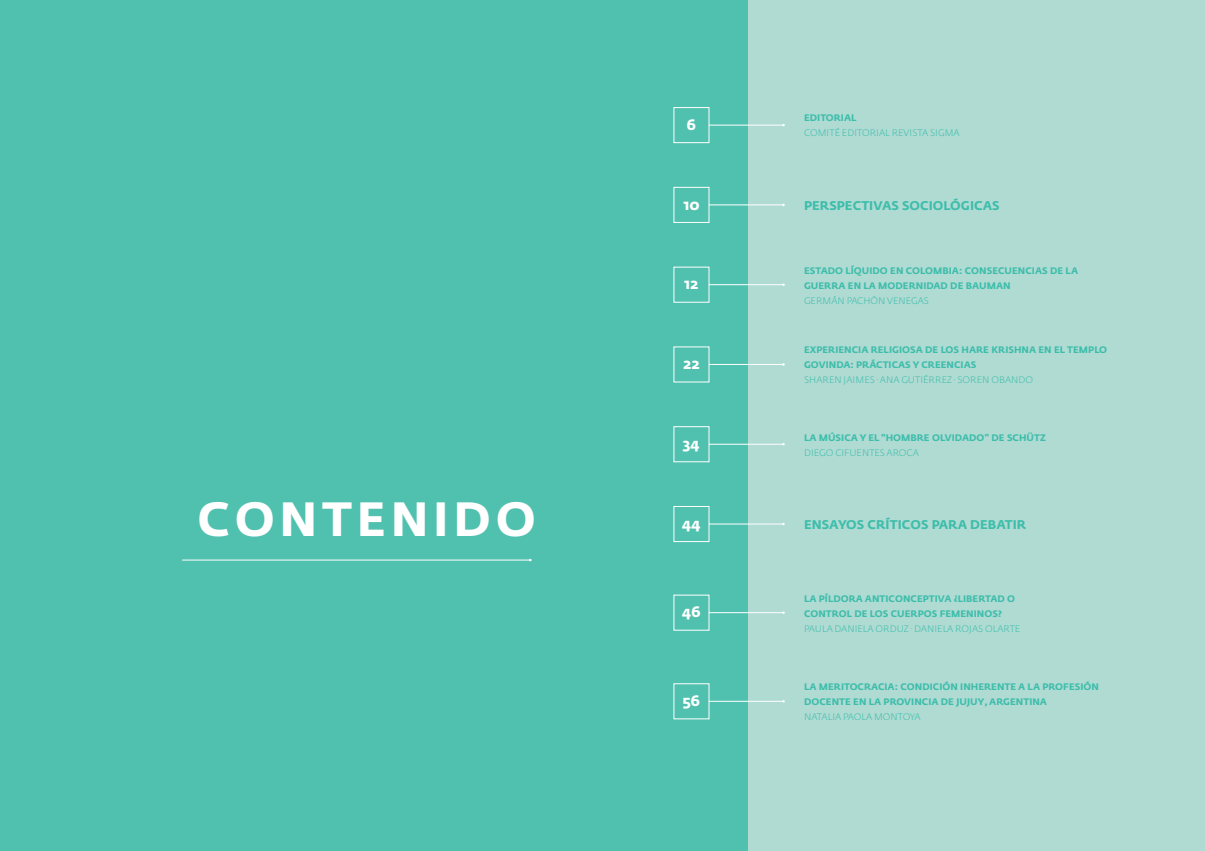
<style>
.page{position:relative;width:1205px;height:851px;background:#fff}
.page>*{position:absolute;margin:0;border:0;box-sizing:border-box;transform-origin:0 0}
.t1{font:700 47.5px "Fedra Sans Std";letter-spacing:.1em;color:#fff}
.t2{font:700 15px "Fedra Sans Std";letter-spacing:-.005em;color:#fff}
.t3{font:700 12.5px "Fedra Sans Std";letter-spacing:.005em;color:#3ebdab}
.t4{font:700 9.38px/15px "Fedra Sans Std";letter-spacing:.005em;color:#3ebdab}
.t5{font:300 9.38px "Fedra Sans Std";letter-spacing:.005em;color:#3ebdab}
</style>
<div class="page">
<div style="left:0;top:0;width:1205px;height:850px;background:#afdbd3"></div>
<div style="left:0;top:0;width:748px;height:850px;background:#51c1af"></div>
<hr style="left:182px;top:559px;width:348px;height:1px;background:#fff">
<hr style="left:709px;top:125px;width:74px;height:1px;background:#fff">
<div style="left:673px;top:107px;width:36px;height:36px;border:1px solid #fff"></div>
<hr style="left:709px;top:204px;width:74px;height:1px;background:#fff">
<div style="left:673px;top:187px;width:36px;height:36px;border:1px solid #fff"></div>
<hr style="left:709px;top:284px;width:74px;height:1px;background:#fff">
<hr style="left:709px;top:364px;width:74px;height:1px;background:#fff">
<hr style="left:709px;top:444px;width:74px;height:1px;background:#fff">
<div style="left:673px;top:426px;width:36px;height:36px;border:1px solid #fff"></div>
<hr style="left:709px;top:523px;width:74px;height:1px;background:#fff">
<div style="left:673px;top:506px;width:36px;height:36px;border:1px solid #fff"></div>
<hr style="left:709px;top:612px;width:74px;height:1px;background:#fff">
<hr style="left:709px;top:701px;width:74px;height:1px;background:#fff">
<h1 class="t1" style="left:197px;top:489px;width:340px">CONTENIDO</h1>
<h2 class="t2" style="left:687px;top:115px;width:11px">6</h2>
<p class="t4" style="left:804px;top:110px;width:54px">EDITORIAL</p>
<p class="t5" style="left:804px;top:127px;width:157px">COMITÉ EDITORIAL REVISTA SIGMA</p>
<h2 class="t2" style="left:683px;top:195px;width:18px">10</h2>
<h3 class="t3" style="left:804px;top:197px;width:197px">PERSPECTIVAS SOCIOLÓGICAS</h3>
<h2 class="t2" style="left:684px;top:274px;width:16px">12</h2>
<h2 class="t2" style="left:683px;top:354px;width:18px">22</h2>
<h2 class="t2" style="left:683px;top:434px;width:18px">34</h2>
<p class="t4" style="left:804px;top:263px;width:275px">ESTADO LÍQUIDO EN COLOMBIA: CONSECUENCIAS DE LA<br>GUERRA EN LA MODERNIDAD DE BAUMAN</p>
<p class="t5" style="left:804px;top:294px;width:126px">GERMÁN PACHÓN VENEGAS</p>
<p class="t4" style="left:804px;top:342px;width:305px">EXPERIENCIA RELIGIOSA DE LOS HARE KRISHNA EN EL TEMPLO<br>GOVINDA: PRÁCTICAS Y CREENCIAS</p>
<p class="t5" style="left:804px;top:374px;width:231px">SHAREN JAIMES · ANA GUTIÉRREZ · SOREN OBANDO</p>
<p class="t4" style="left:804px;top:430px;width:243px">LA MÚSICA Y EL “HOMBRE OLVIDADO” DE SCHÜTZ</p>
<p class="t5" style="left:804px;top:446px;width:116px">DIEGO CIFUENTES AROCA</p>
<h2 class="t2" style="left:682px;top:514px;width:20px">44</h2>
<h3 class="t3" style="left:804px;top:517px;width:224px">ENSAYOS CRÍTICOS PARA DEBATIR</h3>
<h2 class="t2" style="left:682px;top:602px;width:20px">46</h2>
<h2 class="t2" style="left:682px;top:691px;width:19px">56</h2>
<p class="t4" style="left:804px;top:590px;width:213px">LA PÍLDORA ANTICONCEPTIVA ¿LIBERTAD O<br>CONTROL DE LOS CUERPOS FEMENINOS?</p>
<p class="t5" style="left:804px;top:622px;width:218px">PAULA DANIELA ORDUZ · DANIELA ROJAS OLARTE</p>
<p class="t4" style="left:804px;top:679px;width:296px">LA MERITOCRACIA: CONDICIÓN INHERENTE A LA PROFESIÓN<br>DOCENTE EN LA PROVINCIA DE JUJUY, ARGENTINA</p>
<p class="t5" style="left:804px;top:711px;width:118px">NATALIA PAOLA MONTOYA</p>
</div>
